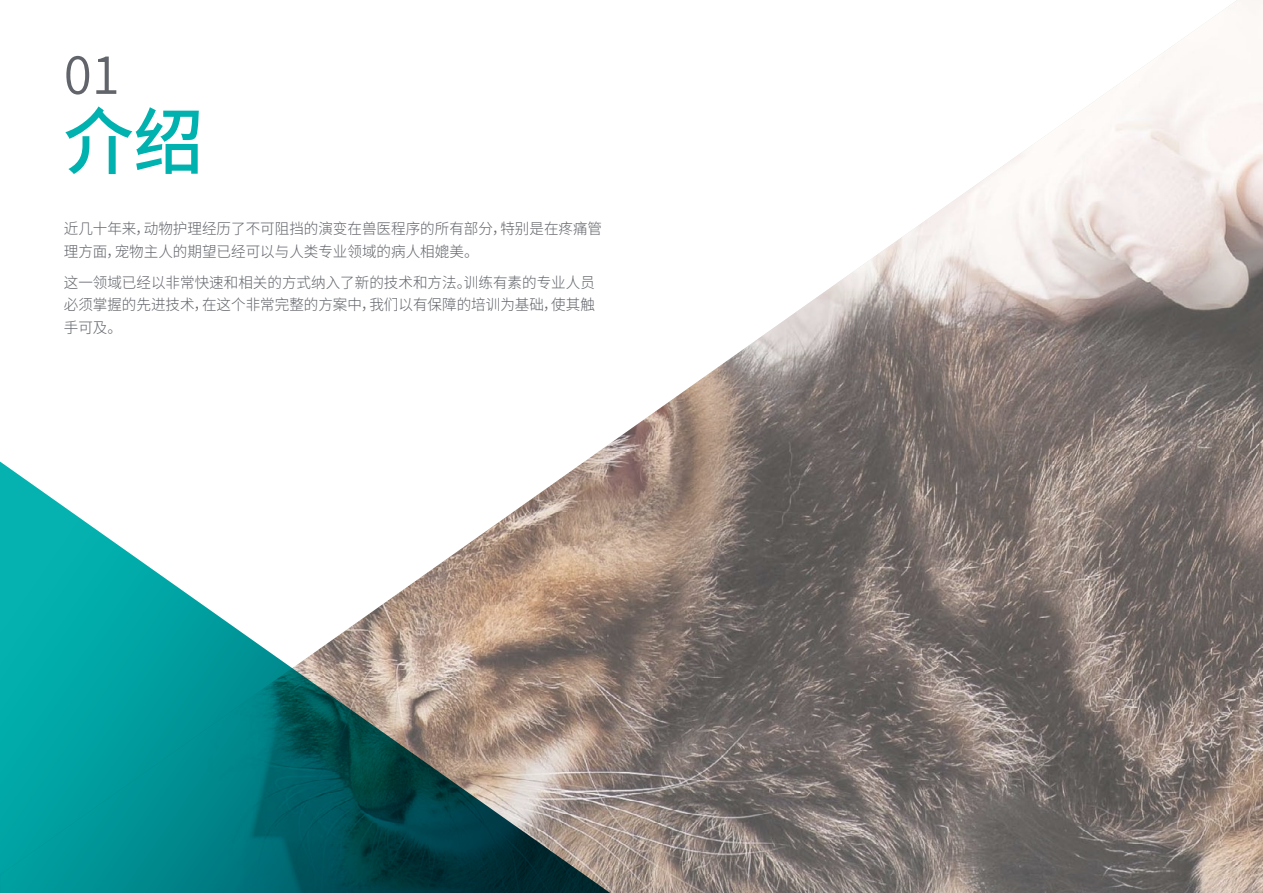
<style>
.page{position:relative;width:1263px;height:893px;background:#fff}
.page>*{position:absolute;margin:0;border:0;box-sizing:border-box;transform-origin:0 0}
.t1{font:500 72px "Source Han Sans CN";color:#00b2af}
.t2{font:52.5px "Source Han Sans CN";color:#61646a}
.t3{font:300 15px/22.5px "Source Han Sans CN";color:#61646a}
</style>
<div class="page">
<img style="left:607px;top:0;width:656px;height:893px">
<svg style="left:0;top:446px;width:640px;height:447px"></svg>
<h2 class="t2" style="left:64px;top:45px;width:57px">01</h2>
<h1 class="t1" style="left:64px;top:101px;width:141px">介绍</h1>
<p class="t3" style="left:64px;top:218px;width:540px">近几十年来，动物护理经历了不可阻挡的演变在兽医程序的所有部分，特别是在疼痛管理方面，宠物主人的期望已经可以与人类专业领域的病人相媲美。</p>
<p class="t3" style="left:64px;top:271px;width:533px;text-align:justify">这一领域已经以非常快速和相关的方式纳入了新的技术和方法。训练有素的专业人员必须掌握的先进技术，在这个非常完整的方案中，我们以有保障的培训为基础，使其触手可及。</p>
</div>
